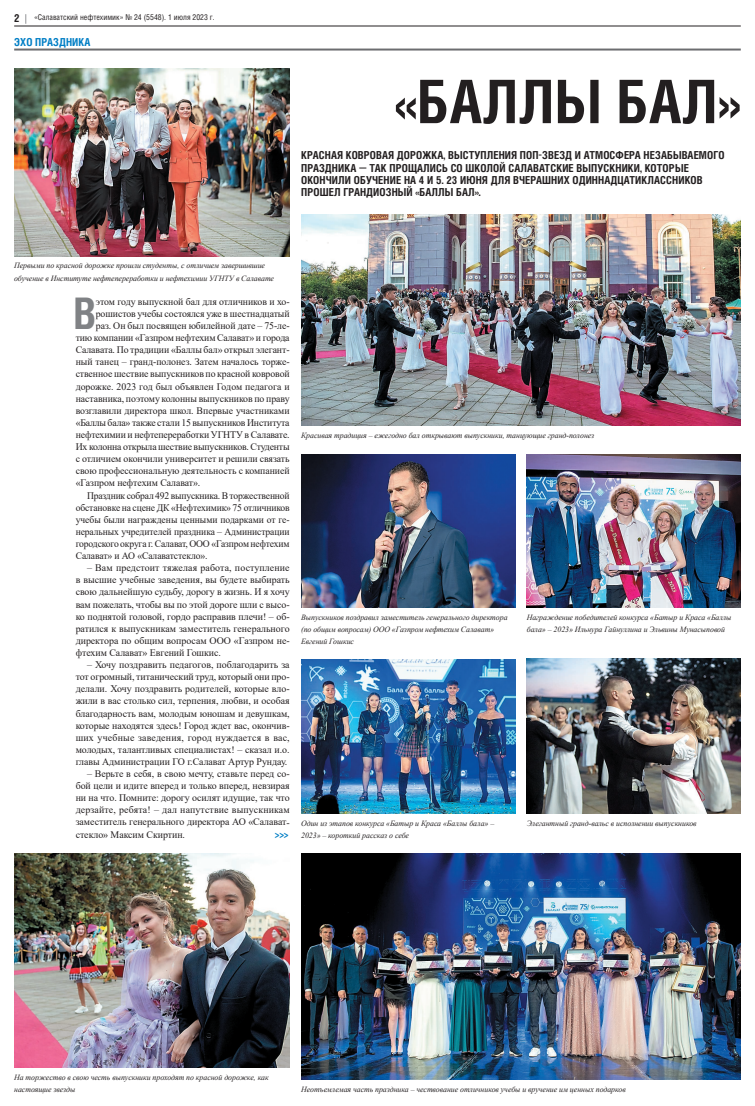
<style>
.page{position:relative;width:755px;height:1106px;background:#fff}
.page>*{position:absolute;margin:0;border:0;box-sizing:border-box;transform-origin:0 0}
.t1{font:700 60px "Helios Cond";letter-spacing:.01em;color:#231f20}
.t2{font:700 43.5px "Helios Cond";color:#808285}
.t3{font:700 11px/12.1px "Helios Cond";letter-spacing:.01em;color:#231f20}
.t4{font:700 11px "Helios Cond";letter-spacing:.01em;color:#007ec5}
.t5{font:10px/12.1px "Times New Roman";letter-spacing:-.01em;color:#231f20;text-align:justify}
.t6{font:10px "Times New Roman";letter-spacing:-.01em;color:#231f20;scale:.96 1}
.t7{font:700 10px "Helios Cond";color:#007ec5}
.t8{font:italic 8px/12.1px "Times New Roman";letter-spacing:-.005em;color:#231f20}
.t9{font:8px "Helios Cond";color:#231f20}
</style>
<div class="page">
<hr style="left:14px;top:26px;width:726px;height:1px;background:#231f20">
<hr style="left:14px;top:49px;width:726px;height:2px;background:#6c6d70">
<img style="left:14px;top:69px;width:275px;height:187px">
<img style="left:301px;top:853px;width:439px;height:226px">
<img style="left:526px;top:454px;width:214px;height:153px">
<img style="left:301px;top:215px;width:439px;height:211px">
<img style="left:526px;top:658px;width:214px;height:155px">
<img style="left:301px;top:659px;width:213px;height:155px">
<img style="left:14px;top:853px;width:275px;height:214px">
<img style="left:301px;top:454px;width:213px;height:153px">
<p class="t3" style="left:14px;top:12px;width:7px">2</p>
<p class="t9" style="left:34px;top:12px;width:182px">«Салаватский нефтехимик» № 24 (5548). 1 июля 2023 г.</p>
<p class="t4" style="left:14px;top:35px;width:78px">ЭХО ПРАЗДНИКА</p>
<h1 class="t1" style="left:394px;top:61px;width:347px">«БАЛЛЫ БАЛ»</h1>
<p class="t3" style="left:301px;top:149px;width:424px">КРАСНАЯ КОВРОВАЯ ДОРОЖКА, ВЫСТУПЛЕНИЯ ПОП-ЗВЕЗД И АТМОСФЕРА НЕЗАБЫВАЕМОГО ПРАЗДНИКА — ТАК ПРОЩАЛИСЬ СО ШКОЛОЙ САЛАВАТСКИЕ ВЫПУСКНИКИ, КОТОРЫЕ ОКОНЧИЛИ ОБУЧЕНИЕ НА 4 И 5. 23 ИЮНЯ ДЛЯ ВЧЕРАШНИХ ОДИННАДЦАТИКЛАССНИКОВ ПРОШЕЛ ГРАНДИОЗНЫЙ «БАЛЛЫ БАЛ».</p>
<p class="t8" style="left:14px;top:259px;width:261px">Первыми по красной дорожке прошли студенты, с отличием завершившие обучение в Институте нефтепереработки и нефтехимии УГНТУ в Салавате</p>
<h2 class="t2" style="left:73px;top:284px;width:24px">В</h2>
<p class="t5" style="left:96px;top:295px;width:195px">этом году выпускной бал для отличников и хо-</p>
<p class="t5" style="left:96px;top:307px;width:195px">рошистов учебы состоялся уже в шестнадцатый</p>
<p class="t5" style="left:96px;top:319px;width:195px">раз. Он был посвящен юбилейной дате – 75-ле-</p>
<p class="t5" style="left:76px;top:331px;width:215px">тию компании «Газпром нефтехим Салават» и города</p>
<p class="t5" style="left:76px;top:343px;width:215px">Салавата. По традиции «Баллы бал» открыл элегант-</p>
<p class="t5" style="left:76px;top:355px;width:215px">ный танец – гранд-полонез. Затем началось торже-</p>
<p class="t5" style="left:76px;top:368px;width:215px">ственное шествие выпускников по красной ковровой</p>
<p class="t5" style="left:76px;top:380px;width:215px">дорожке. 2023 год был объявлен Годом педагога и</p>
<p class="t5" style="left:76px;top:392px;width:215px">наставника, поэтому колонны выпускников по праву</p>
<p class="t5" style="left:76px;top:404px;width:215px">возглавили директора школ. Впервые участниками</p>
<p class="t5" style="left:76px;top:416px;width:215px">«Баллы бала» также стали 15 выпускников Института</p>
<p class="t5" style="left:76px;top:428px;width:215px">нефтехимии и нефтепереработки УГНТУ в Салавате.</p>
<p class="t5" style="left:76px;top:440px;width:215px">Их колонна открыла шествие выпускников. Студенты</p>
<p class="t5" style="left:76px;top:452px;width:215px">с отличием окончили университет и решили связать</p>
<p class="t5" style="left:76px;top:464px;width:215px">свою профессиональную деятельность с компанией</p>
<p class="t5" style="left:76px;top:476px;width:126px">«Газпром нефтехим Салават».</p>
<p class="t6" style="left:87px;top:488px;width:212px">Праздник собрал 492 выпускника. В торжественной</p>
<p class="t6" style="left:76px;top:500px;width:224px">обстановке на сцене ДК «Нефтехимик» 75 отличников</p>
<p class="t6" style="left:76px;top:512px;width:224px">учебы были награждены ценными подарками от ге-</p>
<p class="t6" style="left:76px;top:524px;width:224px">неральных учредителей праздника – Администрации</p>
<p class="t6" style="left:76px;top:536px;width:224px">городского округа г. Салават, ООО «Газпром нефтехим</p>
<p class="t6" style="left:76px;top:548px;width:139px">Салават» и АО «Салаватстекло».</p>
<p class="t5" style="left:76px;top:561px;width:215px;text-indent:11px">– Вам предстоит тяжелая работа, поступление в высшие учебные заведения, вы будете выбирать свою дальнейшую судьбу, дорогу в жизнь. И я хочу вам пожелать, чтобы вы по этой дороге шли с высо&shy;ко поднятой головой, гордо расправив плечи! – об&shy;ратился к выпускникам заместитель генерального директора по общим вопросам ООО «Газпром не&shy;фтехим Салават» Евгений Гошкис.</p>
<p class="t5" style="left:76px;top:658px;width:215px;text-indent:11px">– Хочу поздравить педагогов, поблагодарить за тот огромный, титанический труд, который они про&shy;делали. Хочу поздравить родителей, которые вло&shy;жили в вас столько сил, терпения, любви, и особая благодарность вам, молодым юношам и девушкам, которые находятся здесь! Город ждет вас, окончив&shy;ших учебные заведения, город нуждается в вас, молодых, талантливых специалистах! – сказал и.о. главы Администрации ГО г.Салават Артур Рундау.</p>
<p class="t5" style="left:76px;top:767px;width:215px;text-indent:11px">– Верьте в себя, в свою мечту, ставьте перед со&shy;бой цели и идите вперед и только вперед, невзирая ни на что. Помните: дорогу осилят идущие, так что дерзайте, ребята! – дал напутствие выпускникам заместитель генерального директора АО «Салават&shy;стекло» Максим Скиртин.</p>
<p class="t7" style="left:275px;top:827px;width:15px">&gt;&gt;&gt;</p>
<p class="t8" style="left:301px;top:429px;width:294px">Красивая традиция – ежегодно бал открывают выпускники, танцующие гранд-полонез</p>
<p class="t8" style="left:301px;top:610px;width:208px">Выпускников поздравил заместитель генерального директора (по общим вопросам) ООО «Газпром нефтехим Салават»<br>Евгений Гошкис</p>
<p class="t8" style="left:526px;top:610px;width:206px">Награждение победителей конкурса «Батыр и Краса «Баллы бала» – 2023» Ильнура Гайнуллина и Эльвины Мунасыповой</p>
<p class="t8" style="left:301px;top:816px;width:194px">Один из этапов конкурса «Батыр и Краса «Баллы бала» –<br>2023» – короткий рассказ о себе</p>
<p class="t8" style="left:526px;top:816px;width:171px">Элегантный гранд-вальс в исполнении выпускников</p>
<p class="t8" style="left:14px;top:1070px;width:256px">На торжество в свою честь выпускники проходят по красной дорожке, как настоящие звезды</p>
<p class="t8" style="left:301px;top:1083px;width:326px">Неотъемлемая часть праздника – чествование отличников учебы и вручение им ценных подарков</p>
</div>
